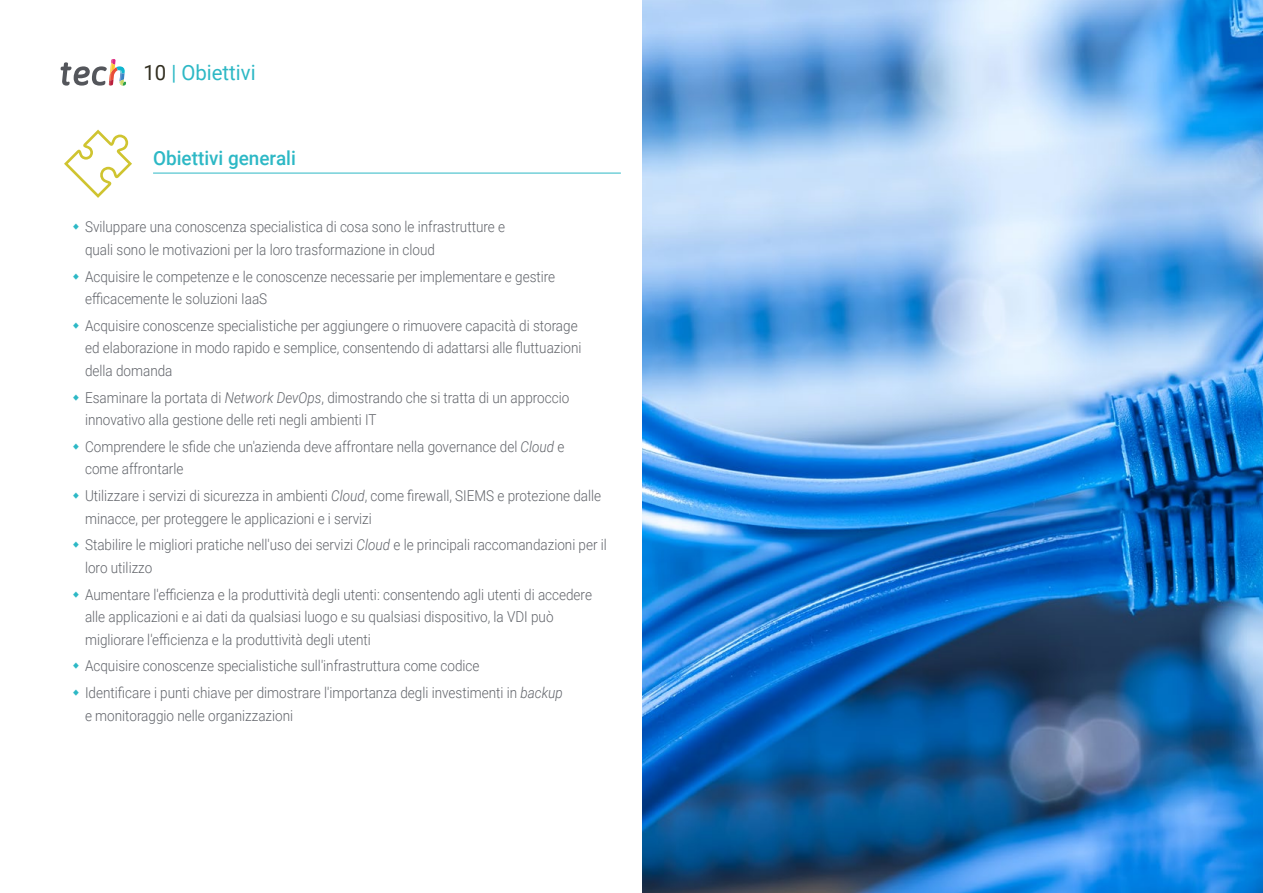
<style>
.page{position:relative;width:1263px;height:893px;background:#fff}
.page>*{position:absolute;margin:0;border:0;box-sizing:border-box;transform-origin:0 0}
.t1{font:21px "Roboto";color:#2db8c5}
.t2{font:500 19.5px "Roboto";color:#2db8c5}
.t3{font:300 15px/22.5px "Roboto";color:#61646a;scale:.9 1}
.s1{color:#312e20}
.s2{font-style:italic}
</style>
<div class="page">
<svg style="left:61px;top:59px;width:65px;height:27px"></svg>
<img style="left:642px;top:0;width:621px;height:893px">
<hr style="left:153px;top:173px;width:468px;height:1px;background:#2db8c5">
<svg style="left:64px;top:130px;width:68px;height:68px"></svg>
<h1 class="t1" style="left:144px;top:57px;width:114px"><span class="s1">10</span> | Obiettivi</h1>
<h2 class="t2" style="left:153px;top:144px;width:144px">Obiettivi generali</h2>
<p class="t3" style="left:85px;top:215px;width:468px">Sviluppare una conoscenza specialistica di cosa sono le infrastrutture e quali sono le motivazioni per la loro trasformazione in cloud</p>
<p class="t3" style="left:85px;top:264px;width:524px">Acquisire le competenze e le conoscenze necessarie per implementare e gestire efficacemente le soluzioni IaaS</p>
<p class="t3" style="left:85px;top:314px;width:553px">Acquisire conoscenze specialistiche per aggiungere o rimuovere capacità di storage ed elaborazione in modo rapido e semplice, consentendo di adattarsi alle fluttuazioni della domanda</p>
<p class="t3" style="left:85px;top:385px;width:539px">Esaminare la portata di <span class="s2">Network DevOps</span>, dimostrando che si tratta di un approccio innovativo alla gestione delle reti negli ambienti IT</p>
<p class="t3" style="left:85px;top:435px;width:534px">Comprendere le sfide che un'azienda deve affrontare nella governance del <span class="s2">Cloud</span> e come affrontarle</p>
<p class="t3" style="left:85px;top:484px;width:575px">Utilizzare i servizi di sicurezza in ambienti <span class="s2">Cloud</span>, come firewall, SIEMS e protezione dalle minacce, per proteggere le applicazioni e i servizi</p>
<p class="t3" style="left:85px;top:533px;width:581px">Stabilire le migliori pratiche nell'uso dei servizi <span class="s2">Cloud</span> e le principali raccomandazioni per il loro utilizzo</p>
<p class="t3" style="left:85px;top:582px;width:565px">Aumentare l'efficienza e la produttività degli utenti: consentendo agli utenti di accedere alle applicazioni e ai dati da qualsiasi luogo e su qualsiasi dispositivo, la VDI può migliorare l'efficienza e la produttività degli utenti</p>
<p class="t3" style="left:85px;top:652px;width:532px;line-height:26.7px">Acquisire conoscenze specialistiche sull'infrastruttura come codice<br>Identificare i punti chiave per dimostrare l'importanza degli investimenti in <span class="s2">backup</span></p>
<p class="t3" style="left:85px;top:703px;width:233px">e monitoraggio nelle organizzazioni</p>
</div>
